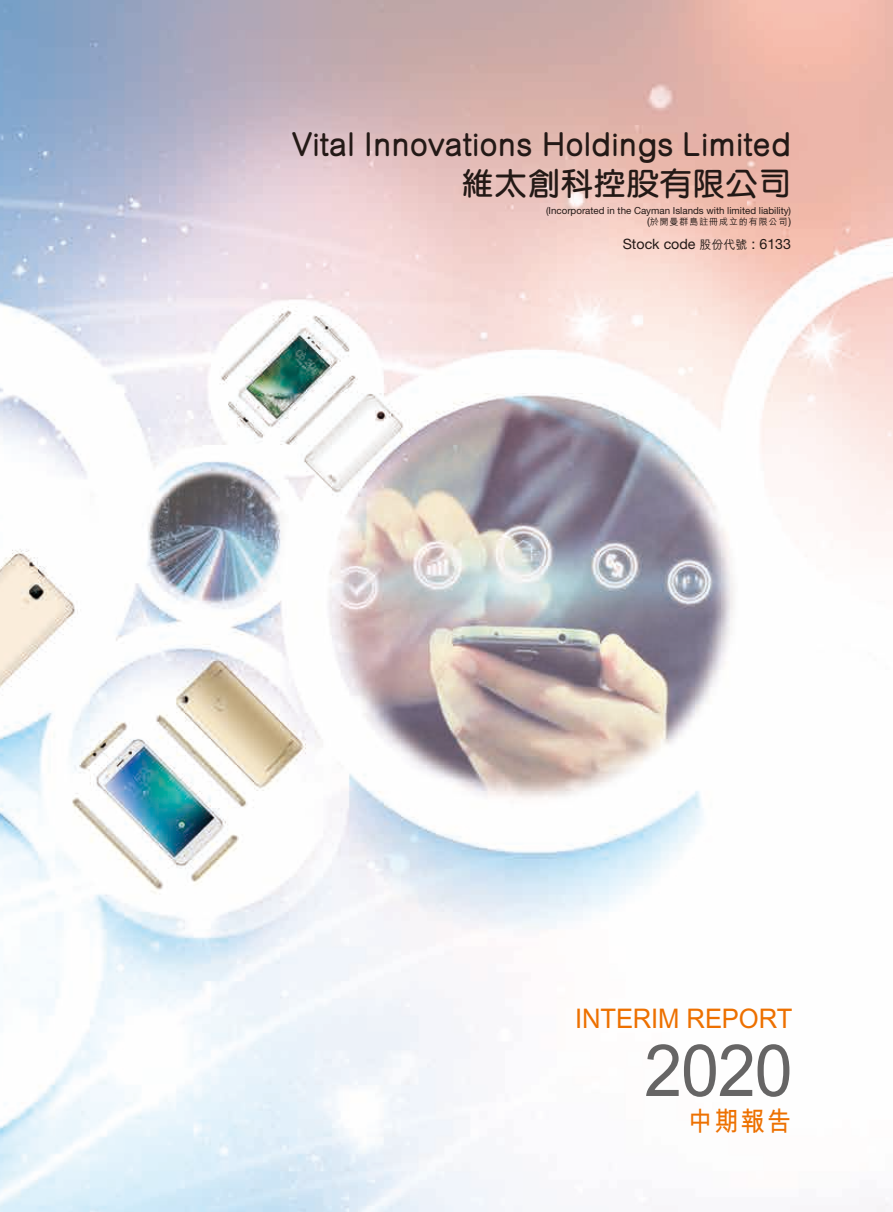
<style>
.page{position:relative;width:893px;height:1212px;background:#fff}
.page>*{position:absolute;margin:0;border:0;box-sizing:border-box;transform-origin:0 0}
.t1{font:700 72px "M Hei HK";color:#666565;scale:.95 1}
.t2{font:600 33px/39.6px "M Yuen HK";color:#231916;text-align:right}
.t3{font:700 27px "M Hei HK";letter-spacing:-.005em;color:#ed7000;scale:.95 1}
.t4{font:700 27px "M Hei HK";letter-spacing:-.005em;color:#ed7000;scale:.9 1}
.t5{font:14.25px "Helvetica Neue LT Std";color:#231916}
.t6{font:9.75px "Helvetica Neue LT Std";color:#231916}
.t7{font:500 9px "M Hei HK";letter-spacing:.1em;color:#231916}
.s1{font-family:"Helvetica Neue LT Std";font-weight:400;font-size:10.5px}
.s2{font-family:"M Hei HK";font-weight:500;font-size:12px}
</style>
<div class="page">
<img style="left:0;top:0;width:893px;height:1212px">
<h2 class="t2" style="left:292px;top:123px;width:500px">Vital Innovations Holdings Limited維太創科控股有限公司</h2>
<p class="t6" style="left:546px;top:204px;width:247px">(Incorporated in the Cayman Islands with limited liability)</p>
<p class="t7" style="left:647px;top:215px;width:146px"><span class="s1">(</span>於開曼群島註冊成立的有限公司<span class="s1">)</span></p>
<h3 class="t5" style="left:623px;top:236px;width:170px">Stock code <span class="s2">股份代號</span> : 6133</h3>
<h3 class="t3" style="left:575px;top:998px;width:230px">INTERIM REPORT</h3>
<h1 class="t1" style="left:644px;top:1017px;width:158px">2020</h1>
<h3 class="t4" style="left:688px;top:1102px;width:116px">中期報告</h3>
</div>
